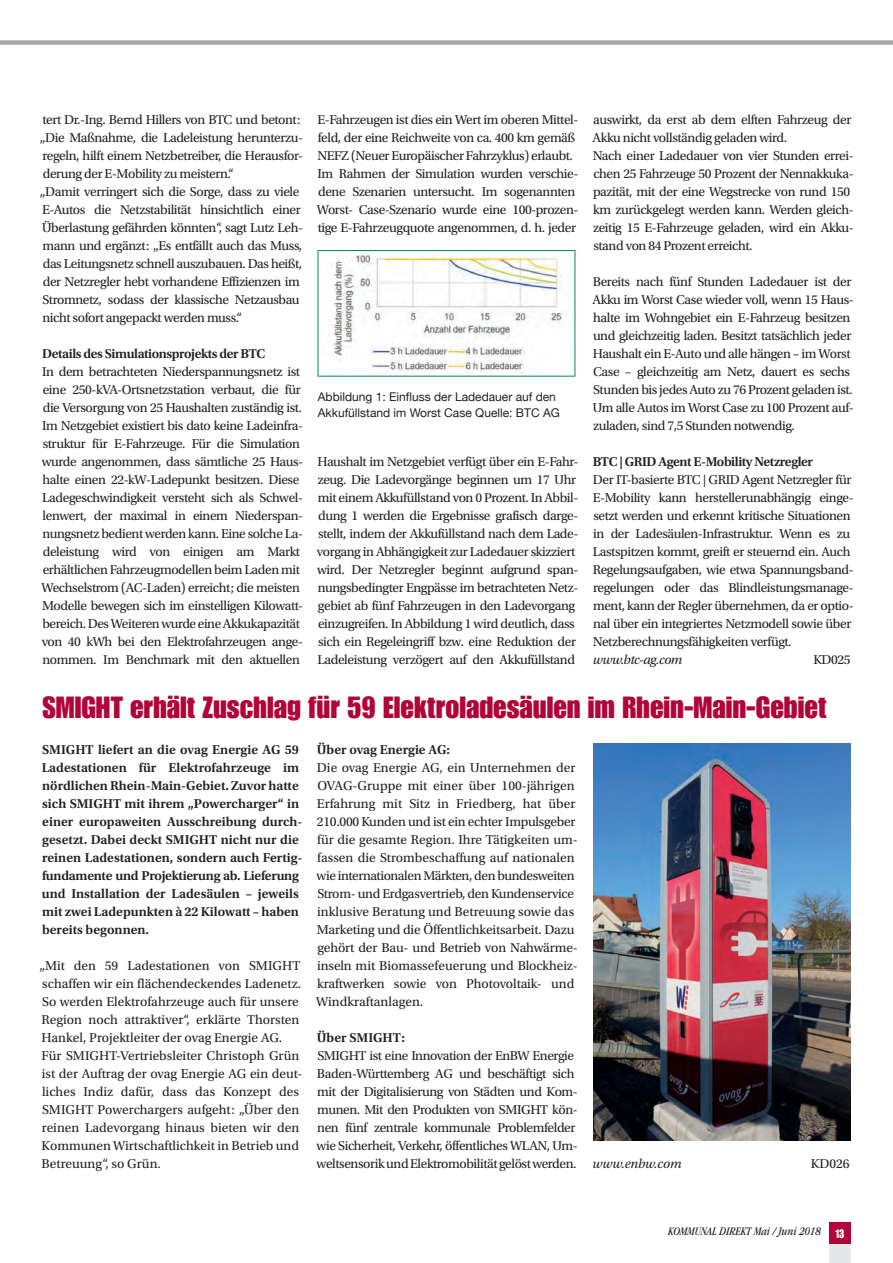
<style>
.page{position:relative;width:893px;height:1263px;background:#fff}
.page>*{position:absolute;margin:0;border:0;box-sizing:border-box;transform-origin:0 0}
.t1{font:30px "Impact URW";color:#b10439}
.t2{font:13.5px/18px "Utopia Std";letter-spacing:-.03em;color:#231f20}
.t3{font:13.5px/18px "Utopia Std";letter-spacing:-.005em;color:#231f20}
.t4{font:13.5px/18px "Utopia Std";color:#231f20}
.t5{font:600 13.5px/18px "Utopia Std";color:#231f20}
.t6{font:600 13.5px "Utopia Std";letter-spacing:-.03em;color:#231f20}
.t7{font:italic 13.5px "Utopia Std";letter-spacing:-.03em;color:#231f20}
.t8{font:12px/16.5px "Helvetica Neue";color:#231f20}
.t9{font:italic condensed 12px "Garamond";color:#231f20}
.s1{font-style:italic}
.s2{font-family:"Impact URW";font-style:normal;font-stretch:normal;color:#fff}
</style>
<div class="page">
<div style="left:0;top:40px;width:893px;height:5px;background:#a8a9ad"></div>
<div style="left:829px;top:1222px;width:21px;height:22px;background:#b10439"></div>
<div style="left:829px;top:1244px;width:21px;height:19px;background:#e6e7e9"></div>
<img style="left:593px;top:743px;width:258px;height:398px">
<img style="left:331px;top:252px;width:236px;height:122px">
<div style="left:318px;top:250px;width:257px;height:126px;border:1px solid #008f4d"></div>
<p class="t2" style="left:40px;top:111px;width:265px">tert Dr.-Ing. Bernd Hillers von BTC und betont: „Die Maßnahme, die Ladeleistung herunterzu&shy;regeln, hilft einem Netzbetreiber, die Herausfor&shy;derung der E-Mobility zu meistern.“<br>„Damit verringert sich die Sorge, dass zu viele E-Autos die Netzstabilität hinsichtlich einer Überlastung gefährden könnten“, sagt Lutz Leh&shy;mann und ergänzt: „Es entfällt auch das Muss, das Leitungsnetz schnell auszubauen. Das heißt, der Netzregler hebt vorhandene Effizienzen im Stromnetz, sodass der klassische Netzausbau nicht sofort angepackt werden muss.“</p>
<p class="t6" style="left:42px;top:346px;width:225px">Details des Simulationsprojekts der BTC</p>
<p class="t2" style="left:42px;top:363px;width:263px">In dem betrachteten Niederspannungsnetz ist eine 250-kVA-Ortsnetzstation verbaut, die für die Versorgung von 25 Haushalten zuständig ist.<br>Im Netzgebiet existiert bis dato keine Ladeinfra&shy;struktur für E-Fahrzeuge. Für die Simulation wurde angenommen, dass sämtliche 25 Haus&shy;halte einen 22-kW-Ladepunkt besitzen. Diese Ladegeschwindigkeit versteht sich als Schwel&shy;lenwert, der maximal in einem Niederspan&shy;nungsnetz bedient werden kann. Eine solche La&shy;deleistung wird von einigen am Markt erhältlichen Fahrzeugmodellen beim Laden mit Wechselstrom (AC-Laden) erreicht; die meisten Modelle bewegen sich im einstelligen Kilowatt&shy;bereich. Des Weiteren wurde eine Akkukapazität von 40 kWh bei den Elektrofahrzeugen ange&shy;nommen. Im Benchmark mit den aktuellen</p>
<p class="t2" style="left:317px;top:111px;width:263px">E-Fahrzeugen ist dies ein Wert im oberen Mittel&shy;feld, der eine Reichweite von ca. 400 km gemäß NEFZ (Neuer Europäischer Fahrzyklus) erlaubt.<br>Im Rahmen der Simulation wurden verschie&shy;dene Szenarien untersucht. Im sogenannten Worst- Case-Szenario wurde eine 100-prozen&shy;tige E-Fahrzeugquote angenommen, d. h. jeder</p>
<p class="t8" style="left:318px;top:389px;width:244px">Abbildung 1: Einfluss der Ladedauer auf den<br>Akkufüllstand im Worst Case Quelle: BTC AG</p>
<p class="t2" style="left:317px;top:453px;width:263px">Haushalt im Netzgebiet verfügt über ein E-Fahr&shy;zeug. Die Ladevorgänge beginnen um 17 Uhr mit einem Akkufüllstand von 0 Prozent. In Abbil&shy;dung 1 werden die Ergebnisse grafisch darge&shy;stellt, indem der Akkufüllstand nach dem Lade&shy;vorgang in Abhängigkeit zur Ladedauer skizziert wird. Der Netzregler beginnt aufgrund span&shy;nungsbedingter Engpässe im betrachteten Netz&shy;gebiet ab fünf Fahrzeugen in den Ladevorgang einzugreifen. In Abbildung 1 wird deutlich, dass sich ein Regeleingriff bzw. eine Reduktion der Ladeleistung verzögert auf den Akkufüllstand</p>
<p class="t2" style="left:593px;top:111px;width:263px">auswirkt, da erst ab dem elften Fahrzeug der Akku nicht vollständig geladen wird.<br>Nach einer Ladedauer von vier Stunden errei&shy;chen 25 Fahrzeuge 50 Prozent der Nennakkuka&shy;pazität, mit der eine Wegstrecke von rund 150 km zurückgelegt werden kann. Werden gleich&shy;zeitig 15 E-Fahrzeuge geladen, wird ein Akku&shy;stand von 84 Prozent erreicht.</p>
<p class="t2" style="left:593px;top:273px;width:263px">Bereits nach fünf Stunden Ladedauer ist der Akku im Worst Case wieder voll, wenn 15 Haus&shy;halte im Wohngebiet ein E-Fahrzeug besitzen und gleichzeitig laden. Besitzt tatsächlich jeder Haushalt ein E-Auto und alle hängen – im Worst Case – gleichzeitig am Netz, dauert es sechs Stunden bis jedes Auto zu 76 Prozent geladen ist.<br>Um alle Autos im Worst Case zu 100 Prozent auf&shy;zuladen, sind 7,5 Stunden notwendig.</p>
<p class="t6" style="left:593px;top:454px;width:222px">BTC | GRID Agent E-Mobility Netzregler</p>
<p class="t2" style="left:593px;top:471px;width:263px">Der IT-basierte BTC | GRID Agent Netzregler für E-Mobility kann herstellerunabhängig einge&shy;setzt werden und erkennt kritische Situationen in der Ladesäulen-Infrastruktur. Wenn es zu Lastspitzen kommt, greift er steuernd ein. Auch Regelungsaufgaben, wie etwa Spannungsband&shy;regelungen oder das Blindleistungsmanage&shy;ment, kann der Regler übernehmen, da er optio&shy;nal über ein integriertes Netzmodell sowie über Netzberechnungsfähigkeiten verfügt.</p>
<p class="t7" style="left:593px;top:652px;width:91px">www.btc-ag.com</p>
<p class="t2" style="left:813px;top:651px;width:39px">KD025</p>
<h1 class="t1" style="left:43px;top:690px;width:785px">SMIGHT erhält Zuschlag für 59 Elektroladesäulen im Rhein-Main-Gebiet</h1>
<p class="t5" style="left:42px;top:741px;width:262px">SMIGHT liefert an die ovag Energie AG 59<br>Ladestationen für Elektrofahrzeuge im nördlichen Rhein-Main-Gebiet. Zuvor hatte sich SMIGHT mit ihrem „Powercharger“ in einer europaweiten Ausschreibung durch&shy;gesetzt. Dabei deckt SMIGHT nicht nur die reinen Ladestationen, sondern auch Fertig&shy;fundamente und Projektierung ab. Lieferung und Installation der Ladesäulen – jeweils mit zwei Ladepunkten à 22 Kilowatt – haben bereits begonnen.</p>
<p class="t4" style="left:39px;top:957px;width:265px">„Mit den 59 Ladestationen von SMIGHT schaffen wir ein flächendeckendes Ladenetz.<br>So werden Elektrofahrzeuge auch für unsere Region noch attraktiver“, erklärte Thorsten Hankel, Projektleiter der ovag Energie AG.<br>Für SMIGHT-Vertriebsleiter Christoph Grün ist der Auftrag der ovag Energie AG ein deut&shy;liches Indiz dafür, dass das Konzept des SMIGHT Powerchargers aufgeht: „Über den reinen Ladevorgang hinaus bieten wir den Kommunen Wirtschaftlichkeit in Betrieb und Betreuung“, so Grün.</p>
<p class="t5" style="left:317px;top:741px;width:135px">Über ovag Energie AG:</p>
<p class="t3" style="left:316px;top:759px;width:263px">Die ovag Energie AG, ein Unternehmen der OVAG-Gruppe mit einer über 100-jährigen Erfahrung mit Sitz in Friedberg, hat über 210.000 Kunden und ist ein echter Impulsgeber für die gesamte Region. Ihre Tätigkeiten um&shy;fassen die Strombeschaffung auf nationalen wie internationalen Märkten, den bundesweiten Strom- und Erdgasvertrieb, den Kundenservice inklusive Beratung und Betreuung sowie das Marketing und die Öffentlichkeitsarbeit. Dazu gehört der Bau- und Betrieb von Nahwärme&shy;inseln mit Biomassefeuerung und Blockheiz&shy;kraftwerken sowie von Photovoltaik- und Windkraftanlagen.</p>
<p class="t5" style="left:317px;top:1029px;width:90px">Über SMIGHT:</p>
<p class="t2" style="left:317px;top:1047px;width:366px">SMIGHT ist eine Innovation der EnBW Energie Baden-Württemberg AG und beschäftigt sich<br>mit der Digitalisierung von Städten und Kom-<br>munen. Mit den Produkten von SMIGHT kön-<br>nen fünf zentrale kommunale Problemfelder<br>wie Sicherheit, Verkehr, öffentliches WLAN, Um-<br>weltsensorik und Elektromobilität gelöst werden. <span class="s1">www.enbw.com</span></p>
<p class="t2" style="left:811px;top:1155px;width:40px">KD026</p>
<p class="t9" style="left:668px;top:1224px;width:178px">KOMMUNAL DIREKT Mai / Juni 2018 <span class="s2">13</span></p>
</div>
